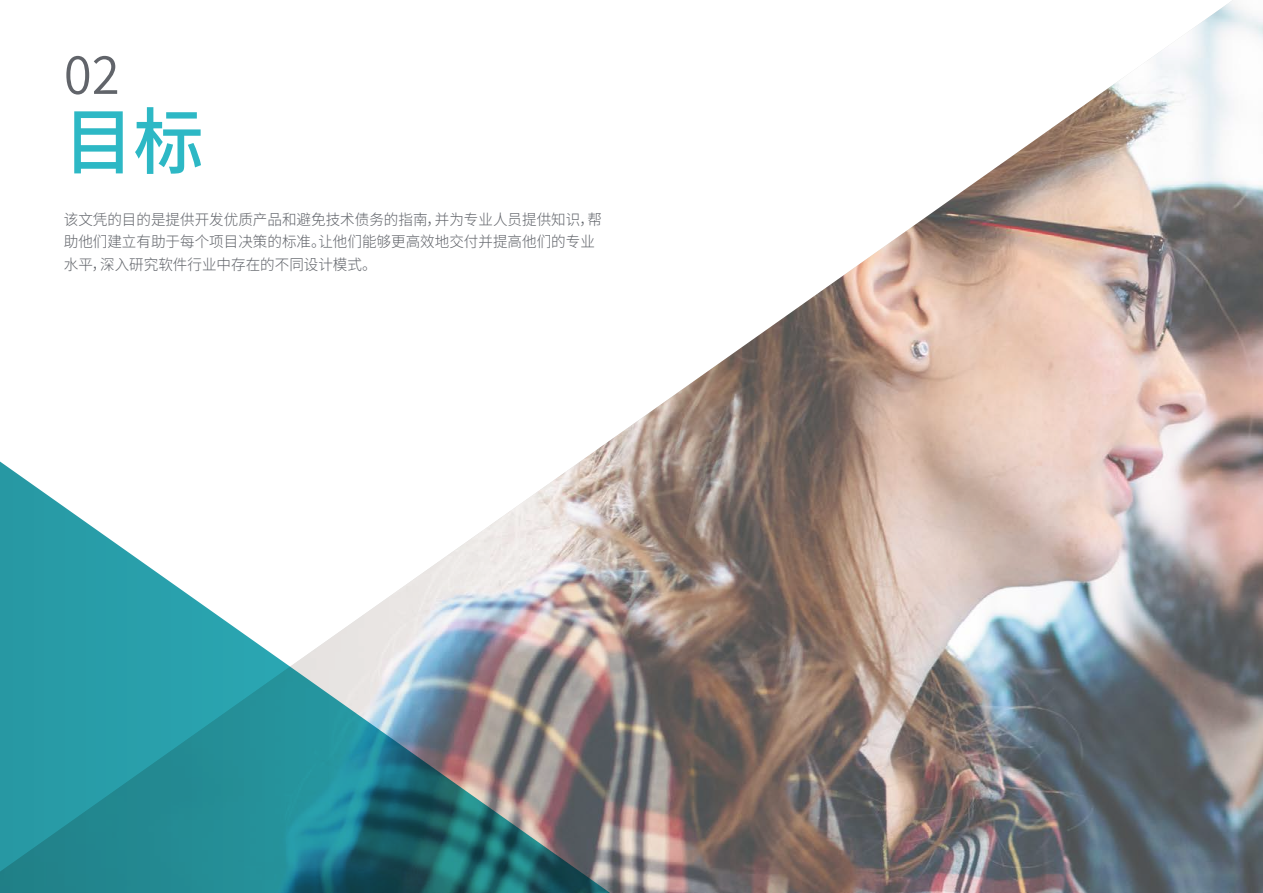
<style>
.page{position:relative;width:1263px;height:893px;background:#fff}
.page>*{position:absolute;margin:0;border:0;box-sizing:border-box;transform-origin:0 0}
.t1{font:500 72px "Source Han Sans CN";color:#2db8c5}
.t2{font:52.5px "Source Han Sans CN";color:#61646a}
.t3{font:300 15px/22.5px "Source Han Sans CN";color:#61646a}
</style>
<div class="page">
<img style="left:602px;top:0;width:661px;height:893px">
<svg style="left:0;top:446px;width:640px;height:447px"></svg>
<h2 class="t2" style="left:64px;top:45px;width:57px">02</h2>
<h1 class="t1" style="left:64px;top:101px;width:141px">目标</h1>
<p class="t3" style="left:64px;top:208px;width:540px">该文凭的目的是提供开发优质产品和避免技术债务的指南，并为专业人员提供知识，帮助他们建立有助于每个项目决策的标准。让他们能够更高效地交付并提高他们的专业水平，深入研究软件行业中存在的不同设计模式。</p>
</div>
